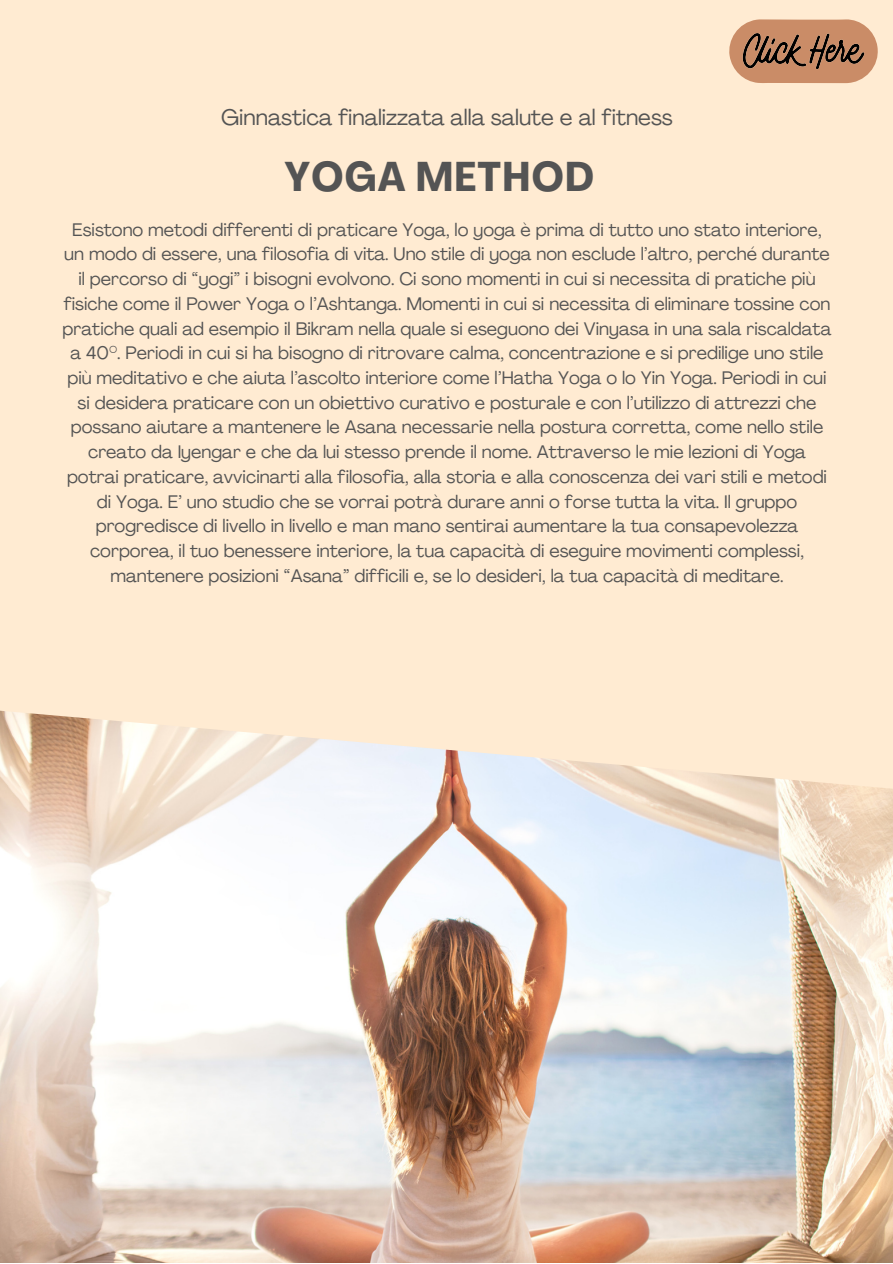
<style>
.page{position:relative;width:893px;height:1264px;background:#fff}
.page>*{position:absolute;margin:0;border:0;box-sizing:border-box;transform-origin:0 0}
.t1{font:700 condensed 40.95px "Agrandir";letter-spacing:.03em;color:#545454}
.t2{font:22.2px "Agrandir";color:#545454}
.t3{font:18px/24.8px "Agrandir";color:#545454;text-align:center}
</style>
<div class="page">
<div style="left:0;top:0;width:892px;height:1262px;background:#ffebd2"></div>
<img style="left:0;top:710px;width:892px;height:552px">
<svg style="left:729px;top:19px;width:149px;height:64px;background:#b68566"></svg>
<p class="t2" style="left:221px;top:108px;width:453px">Ginnastica finalizzata alla salute e al fitness</p>
<p class="t1" style="left:284px;top:160px;width:311px">YOGA METHOD</p>
<p class="t3" style="left:63px;top:219px;width:770px">Esistono metodi differenti di praticare Yoga, lo yoga è prima di tutto uno stato interiore, un modo di essere, una filosofia di vita. Uno stile di yoga non esclude l’altro, perché durante il percorso di “yogi” i bisogni evolvono. Ci sono momenti in cui si necessita di pratiche più fisiche come il Power Yoga o l’Ashtanga. Momenti in cui si necessita di eliminare tossine con pratiche quali ad esempio il Bikram nella quale si eseguono dei Vinyasa in una sala riscaldata a 40°. Periodi in cui si ha bisogno di ritrovare calma, concentrazione e si predilige uno stile più meditativo e che aiuta l’ascolto interiore come l’Hatha Yoga o lo Yin Yoga. Periodi in cui si desidera praticare con un obiettivo curativo e posturale e con l’utilizzo di attrezzi che possano aiutare a mantenere le Asana necessarie nella postura corretta, come nello stile creato da Iyengar e che da lui stesso prende il nome. Attraverso le mie lezioni di Yoga potrai praticare, avvicinarti alla filosofia, alla storia e alla conoscenza dei vari stili e metodi di Yoga. E’ uno studio che se vorrai potrà durare anni o forse tutta la vita. Il gruppo progredisce di livello in livello e man mano sentirai aumentare la tua consapevolezza corporea, il tuo benessere interiore, la tua capacità di eseguire movimenti complessi, mantenere posizioni “Asana” difficili e, se lo desideri, la tua capacità di meditare.</p>
</div>
